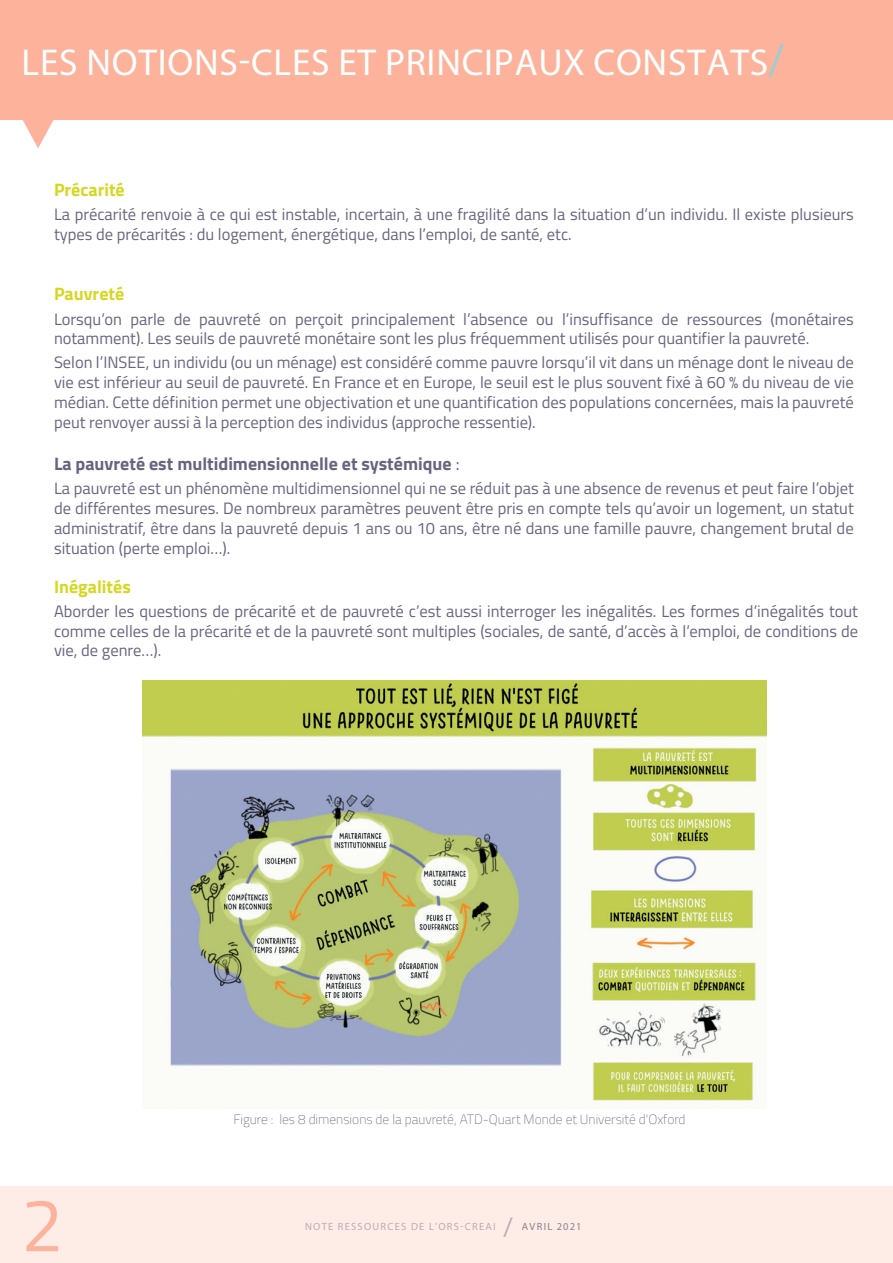
<style>
.page{position:relative;width:893px;height:1263px;background:#fff}
.page>*{position:absolute;margin:0;border:0;box-sizing:border-box;transform-origin:0 0}
.t1{font:75px "Titillium Web";color:#fdb29b}
.Titre_3{font:37.5px "Myriad Pro";letter-spacing:.02em;color:#fff}
.t2{font:27px "Myriad Pro";color:#a6a2b6}
.Titre_1{font:700 18px "Titillium Web";color:#69647e}
.Titre_1-2{font:700 18px "Titillium Web";color:#d5d823}
.Titre_1-3{font:16.5px/19.8px "Titillium Web";color:#69647e;text-align:justify}
.Titre_1-4{font:100 13.5px "Titillium Web";color:#69647e}
.t3{font:10.5px "Myriad Pro";letter-spacing:.12em;color:#a6a2b6}
.t4{font:10.5px "Myriad Pro";letter-spacing:.12em;color:#69647e}
.s1{font-size:45px;color:#9cced5}
.s2{font-weight:400}
</style>
<div class="page">
<div style="left:0;top:1186px;width:893px;height:77px;background:#feece6"></div>
<div style="left:0;top:0;width:893px;height:119px;background:#fdb29b"></div>
<svg style="left:22px;top:119px;width:32px;height:29px"></svg>
<img style="left:143px;top:681px;width:623px;height:420px">
<p class="Titre_3" style="left:22px;top:39px;width:764px">LES NOTIONS-CLES ET PRINCIPAUX CONSTATS<span class="s1">/</span></p>
<p class="Titre_1-2" style="left:54px;top:176px;width:72px">Précarité</p>
<p class="Titre_1-3" style="left:54px;top:204px;width:801px">La précarité renvoie à ce qui est instable, incertain, à une fragilité dans la situation d’un individu. Il existe plusieurs types de précarités : du logement, énergétique, dans l’emploi, de santé, etc.</p>
<p class="Titre_1-2" style="left:54px;top:280px;width:72px">Pauvreté</p>
<p class="Titre_1-3" style="left:54px;top:308px;width:801px">Lorsqu’on parle de pauvreté on perçoit principalement l’absence ou l’insuffisance de ressources (monétaires notamment). Les seuils de pauvreté monétaire sont les plus fréquemment utilisés pour quantifier la pauvreté.</p>
<p class="Titre_1-3" style="left:54px;top:352px;width:801px">Selon l’INSEE, un individu (ou un ménage) est considéré comme pauvre lorsqu’il vit dans un ménage dont le niveau de vie est inférieur au seuil de pauvreté. En France et en Europe, le seuil est le plus souvent fixé à 60 % du niveau de vie médian. Cette définition permet une objectivation et une quantification des populations concernées, mais la pauvreté peut renvoyer aussi à la perception des individus (approche ressentie).</p>
<p class="Titre_1" style="left:54px;top:450px;width:407px">La pauvreté est multidimensionnelle et systémique <span class="s2">:</span></p>
<p class="Titre_1-3" style="left:54px;top:478px;width:801px">La pauvreté est un phénomène multidimensionnel qui ne se réduit pas à une absence de revenus et peut faire l’objet de différentes mesures. De nombreux paramètres peuvent être pris en compte tels qu’avoir un logement, un statut administratif, être dans la pauvreté depuis 1 ans ou 10 ans, être né dans une famille pauvre, changement brutal de situation (perte emploi…).</p>
<p class="Titre_1-2" style="left:54px;top:573px;width:78px">Inégalités</p>
<p class="Titre_1-3" style="left:54px;top:600px;width:806px">Aborder les questions de précarité et de pauvreté c’est aussi interroger les inégalités. Les formes d’inégalités tout comme celles de la précarité et de la pauvreté sont multiples (sociales, de santé, d’accès à l’emploi, de conditions de vie, de genre…).</p>
<h1 class="t1" style="left:21px;top:1170px;width:43px">2</h1>
<p class="Titre_1-4" style="left:234px;top:1109px;width:453px">Figure : les 8 dimensions de la pauvreté, ATD-Quart Monde et Université d'Oxford</p>
<p class="t3" style="left:305px;top:1219px;width:192px">NOTE RESSOURCES DE L’ORS-CREAI</p>
<h3 class="t2" style="left:503px;top:1210px;width:11px">/</h3>
<p class="t4" style="left:522px;top:1219px;width:61px">AVRIL 2021</p>
</div>
